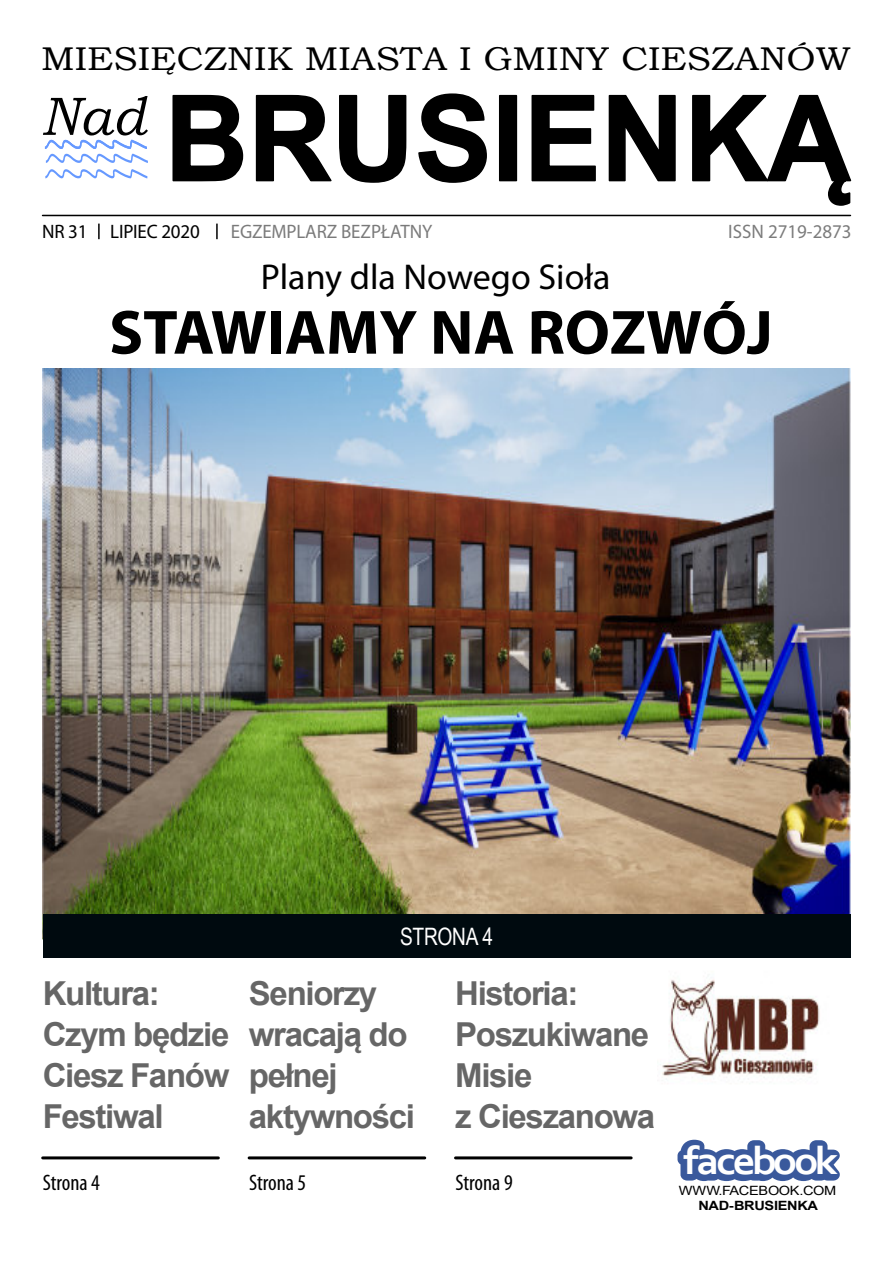
<style>
.page{position:relative;width:893px;height:1263px;background:#fff}
.page>*{position:absolute;margin:0;border:0;box-sizing:border-box;transform-origin:0 0}
.t1{font:700 63px "Myriad Pro";color:#000}
.t2{font:italic 54.3px "Bookman Old Style";color:#000}
.t3{font:700 40.2px "Corbel";letter-spacing:-.095em;color:#fff;scale:1.14 1}
.t4{font:36px "Myriad Pro";color:#000}
.t5{font:700 33px/41px "Arial";letter-spacing:-.04em;color:rgb(0 0 0/.6)}
.t6{font:32.85px "Bookman Old Style";color:#000;scale:1.11 1}
.t7{font:24px "Arial Narrow";letter-spacing:-.01em;color:#fff}
.t8{font:condensed 22.5px "Myriad Pro";color:#000}
.t9{font:19.5px "Myriad Pro";letter-spacing:-.01em;color:rgb(0 0 0/.53)}
.t10{font:19.5px "Myriad Pro";letter-spacing:-.01em;color:#000}
.t11{font:19.5px "Myriad Pro";color:rgb(0 0 0/.52)}
.t12{font:12.75px "Arial";letter-spacing:-.02em;color:#000;scale:1.14 1}
.t13{font:700 12.75px "Arial";letter-spacing:-.02em;color:#000;scale:1.14 1}
</style>
<div class="page">
<svg style="left:172px;top:94px;width:72px;height:88px"></svg>
<svg style="left:255px;top:94px;width:152px;height:89px"></svg>
<svg style="left:418px;top:93px;width:69px;height:90px"></svg>
<div style="left:499px;top:95px;width:18px;height:86px;background:#000"></div>
<svg style="left:531px;top:94px;width:65px;height:88px"></svg>
<svg style="left:608px;top:94px;width:68px;height:88px"></svg>
<svg style="left:692px;top:94px;width:160px;height:112px"></svg>
<svg style="left:45px;top:139px;width:103px;height:24px"></svg>
<svg style="left:45px;top:169px;width:102px;height:10px"></svg>
<hr style="left:43px;top:215px;width:807px;height:1px;background:#000">
<img style="left:43px;top:369px;width:807px;height:546px">
<img style="left:662px;top:979px;width:158px;height:99px">
<hr style="left:249px;top:1156px;width:176px;height:3px;background:#000">
<svg style="left:677px;top:1140px;width:163px;height:41px"></svg>
<hr style="left:455px;top:1156px;width:176px;height:3px;background:#000">
<hr style="left:43px;top:1156px;width:175px;height:3px;background:#000">
<svg style="left:98px;top:224px;width:2px;height:14px"></svg>
<svg style="left:216px;top:224px;width:2px;height:14px"></svg>
<div style="left:43px;top:915px;width:807px;height:43px;background:#000a0f"></div>
<p class="t6" style="left:41px;top:47px;width:731px">MIESIĘCZNIK MIASTA I GMINY CIESZANÓW</p>
<h2 class="t2" style="left:41px;top:96px;width:107px">Nad</h2>
<p class="t10" style="left:42px;top:223px;width:159px">NR 31 LIPIEC 2020</p>
<p class="t11" style="left:728px;top:223px;width:125px">ISSN 2719-2873</p>
<p class="t9" style="left:231px;top:223px;width:203px">EGZEMPLARZ BEZPŁATNY</p>
<p class="t4" style="left:261px;top:262px;width:351px">Plany dla Nowego Sioła</p>
<h1 class="t1" style="left:109px;top:306px;width:665px">STAWIAMY NA ROZWÓJ</h1>
<p class="t7" style="left:400px;top:927px;width:95px">STRONA 4</p>
<p class="t5" style="left:43px;top:976px;width:188px">Kultura:<br>Czym będzie<br>Ciesz Fanów<br>Festiwal</p>
<p class="t5" style="left:249px;top:976px;width:168px">Seniorzy wracają do pełnej aktywności</p>
<p class="t5" style="left:455px;top:976px;width:202px">Historia:<br>Poszukiwane<br>Misie<br>z Cieszanowa</p>
<p class="t8" style="left:43px;top:1173px;width:59px">Strona 4</p>
<p class="t8" style="left:249px;top:1173px;width:59px">Strona 5</p>
<p class="t8" style="left:455px;top:1173px;width:59px">Strona 9</p>
<p class="t3" style="left:684px;top:1144px;width:137px">facebook</p>
<p class="t12" style="left:679px;top:1186px;width:140px">WWW.FACEBOOK.COM</p>
<p class="t13" style="left:698px;top:1200px;width:107px">NAD-BRUSIENKA</p>
</div>
